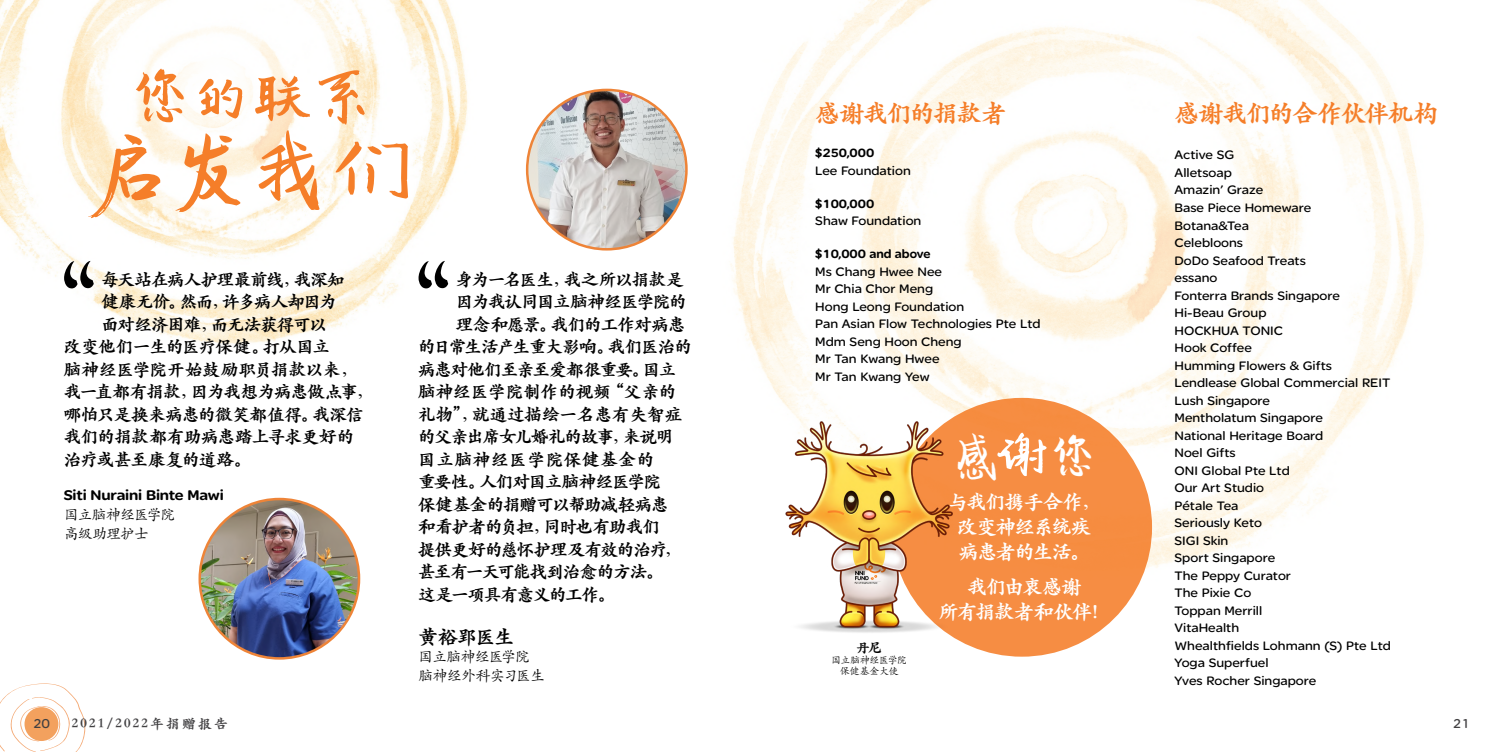
<style>
.page{position:relative;width:1503px;height:752px;background:#fff}
.page>*{position:absolute;margin:0;border:0;box-sizing:border-box;transform-origin:0 0}
.t1{font:100px "Hanyi Senty Tang";color:#000}
.t2{font:75px "Senty Golden Bell";color:#f57e29}
.t3{font:56.25px "Senty Golden Bell";color:#f57e29}
.t4{font:43.75px "Senty Golden Bell";color:#fff}
.t5{font:900 25px "ST Kaiti SC";letter-spacing:-.05em;color:#f57e29}
.t6{font:900 20px/25px "ST Kaiti SC";letter-spacing:-.05em;color:#fff;text-align:center}
.t7{font:900 20px "ST Kaiti SC";letter-spacing:-.045em;color:#000}
.t8{font:900 17.5px "ST Kaiti SC";letter-spacing:-.05em;color:#000}
.t9{font:900 17.5px "ST Kaiti SC";color:#000}
.t10{font:900 17.5px "ST Kaiti SC";letter-spacing:-.075em;color:#000}
.t11{font:900 17.5px "ST Kaiti SC";letter-spacing:-.005em;color:#000}
.t12{font:900 17.5px "ST Kaiti SC";letter-spacing:-.07em;color:#000}
.t13{font:900 17.5px "ST Kaiti SC";letter-spacing:.04em;color:#000}
.t14{font:900 17.5px "ST Kaiti SC";letter-spacing:-.025em;color:#000}
.t15{font:15px/18.8px "ST Kaiti SC";letter-spacing:-.075em;color:#000}
.t16{font:900 15px "SE Optimist";letter-spacing:-.01em;color:#000;scale:1.06 1}
.t17{font:900 13.75px "ST Kaiti SC";letter-spacing:.16em;color:#414042}
.t18{font:13.75px "SE Optimist";color:#414042}
.t19{font:900 13.75px "ST Kaiti SC";color:#000}
.t20{font:13.12px/17.5px "SE Optimist";color:#000;scale:1.06 1}
.t21{font:900 12.88px "SE Optimist";color:#000}
.t22{font:10px/11.2px "ST Kaiti SC";letter-spacing:-.045em;color:#000;text-align:center}
.s1{font-size:56.25px}
</style>
<div class="page">
<img style="left:730px;top:0;width:694px;height:657px">
<img style="left:0;top:0;width:533px;height:344px">
<svg style="left:0;top:683px;width:85px;height:68px"></svg>
<div style="left:24px;top:706px;width:34px;height:34px;background:#f3a15e;border-radius:50%"></div>
<img style="left:200px;top:498px;width:159px;height:160px;border-radius:80px">
<img style="left:527px;top:90px;width:159px;height:159px;border-radius:80px">
<div style="left:891px;top:397px;width:261px;height:259px;background:#f68d43;border-radius:50%"></div>
<img style="left:784px;top:419px;width:169px;height:219px">
<h3 class="t3" style="left:130px;top:64px;width:243px">您的联系</h3>
<h2 class="t2" style="left:90px;top:126px;width:324px">启发我们</h2>
<h1 class="t1" style="left:28px;top:237px;width:75px">“</h1>
<h1 class="t1" style="left:382px;top:237px;width:75px">“</h1>
<h3 class="t8" style="left:456px;top:268px;width:229px">身为一名医生，我之所以捐款是</h3>
<h3 class="t10" style="left:456px;top:290px;width:232px">因为我认同国立脑神经医学院的</h3>
<h3 class="t8" style="left:456px;top:313px;width:231px">理念和愿景。我们的工作对病患</h3>
<h3 class="t8" style="left:418px;top:335px;width:275px">的日常生活产生重大影响。我们医治的</h3>
<h3 class="t12" style="left:418px;top:358px;width:259px">病患对他们至亲至爱都很重要。国立</h3>
<h3 class="t9" style="left:418px;top:380px;width:260px">脑神经医学院制作的视频 “父亲的</h3>
<h3 class="t9" style="left:418px;top:403px;width:265px">礼物”，就通过描绘一名患有失智症</h3>
<h3 class="t8" style="left:418px;top:425px;width:257px">的父亲出席女儿婚礼的故事，来说明</h3>
<h3 class="t13" style="left:418px;top:448px;width:237px">国立脑神经医学院保健基金的</h3>
<h3 class="t8" style="left:418px;top:470px;width:244px">重要性。人们对国立脑神经医学院</h3>
<h3 class="t8" style="left:418px;top:493px;width:251px">保健基金的捐赠可以帮助减轻病患</h3>
<h3 class="t8" style="left:418px;top:516px;width:243px">和看护者的负担，同时也有助我们</h3>
<h3 class="t8" style="left:418px;top:538px;width:265px">提供更好的慈怀护理及有效的治疗，</h3>
<h3 class="t8" style="left:418px;top:561px;width:246px">甚至有一天可能找到治愈的方法。</h3>
<h3 class="t10" style="left:418px;top:583px;width:198px">这是一项具有意义的工作。</h3>
<h3 class="t7" style="left:418px;top:623px;width:97px">黄裕郢医生</h3>
<p class="t15" style="left:418px;top:646px;width:128px">国立脑神经医学院脑神经外科实习医生</p>
<h3 class="t8" style="left:101px;top:268px;width:245px">每天站在病人护理最前线，我深知</h3>
<h3 class="t8" style="left:101px;top:290px;width:237px">健康无价。然而，许多病人却因为</h3>
<h3 class="t8" style="left:101px;top:313px;width:227px">面对经济困难，而无法获得可以</h3>
<h3 class="t8" style="left:64px;top:335px;width:268px">改变他们一生的医疗保健。打从国立</h3>
<h3 class="t11" style="left:64px;top:358px;width:295px">脑神经医学院开始鼓励职员捐款以来，</h3>
<h3 class="t8" style="left:64px;top:380px;width:311px">我一直都有捐款，因为我想为病患做点事，</h3>
<h3 class="t8" style="left:64px;top:403px;width:301px">哪怕只是换来病患的微笑都值得。我深信</h3>
<h3 class="t8" style="left:64px;top:425px;width:292px">我们的捐款都有助病患踏上寻求更好的</h3>
<h3 class="t14" style="left:64px;top:448px;width:189px">治疗或甚至康复的道路。</h3>
<p class="t16" style="left:64px;top:486px;width:152px">Siti Nuraini Binte Mawi</p>
<p class="t15" style="left:64px;top:504px;width:113px">国立脑神经医学院高级助理护士</p>
<h3 class="t5" style="left:815px;top:97px;width:193px">感谢我们的捐款者</h3>
<p class="t21" style="left:815px;top:146px;width:61px">$250,000</p>
<p class="t20" style="left:815px;top:162px;width:92px">Lee Foundation</p>
<p class="t21" style="left:815px;top:196px;width:61px">$100,000</p>
<p class="t20" style="left:815px;top:212px;width:102px">Shaw Foundation</p>
<p class="t21" style="left:815px;top:246px;width:117px">$10,000 and above</p>
<p class="t20" style="left:815px;top:262px;width:214px">Ms Chang Hwee Nee<br>Mr Chia Chor Meng<br>Hong Leong Foundation<br>Pan Asian Flow Technologies Pte Ltd<br>Mdm Seng Hoon Cheng<br>Mr Tan Kwang Hwee<br>Mr Tan Kwang Yew</p>
<p class="t19" style="left:856px;top:638px;width:27px">丹尼</p>
<p class="t22" style="left:831px;top:653px;width:77px">国立脑神经医学院保健基金大使</p>
<h3 class="t4" style="left:952px;top:431px;width:146px">感<span class="s1">谢</span>您</h3>
<h3 class="t6" style="left:947px;top:488px;width:154px">与我们携手合作，改变神经系统疾病患者的生活。</h3>
<h3 class="t6" style="left:938px;top:573px;width:173px">我们由衷感谢<br>所有捐款者和伙伴！</h3>
<h3 class="t5" style="left:1174px;top:97px;width:265px">感谢我们的合作伙伴机构</h3>
<p class="t20" style="left:1174px;top:146px;width:206px">Active SG<br>Alletsoap<br>Amazin’ Graze<br>Base Piece Homeware<br>Botana&amp;Tea<br>Celebloons<br>DoDo Seafood Treats<br>essano<br>Fonterra Brands Singapore<br>Hi-Beau Group<br>HOCKHUA TONIC<br>Hook Coffee<br>Humming Flowers &amp; Gifts<br>Lendlease Global Commercial REIT<br>Lush Singapore<br>Mentholatum Singapore<br>National Heritage Board<br>Noel Gifts<br>ONI Global Pte Ltd<br>Our Art Studio<br>Pétale Tea<br>Seriously Keto<br>SIGI Skin<br>Sport Singapore<br>The Peppy Curator<br>The Pixie Co<br>Toppan Merrill<br>VitaHealth<br>Whealthfields Lohmann (S) Pte Ltd<br>Yoga Superfuel<br>Yves Rocher Singapore</p>
<p class="t18" style="left:33px;top:715px;width:19px">20</p>
<p class="t17" style="left:72px;top:714px;width:157px">2021/2022年捐赠报告</p>
<p class="t18" style="left:1452px;top:715px;width:19px">21</p>
</div>
